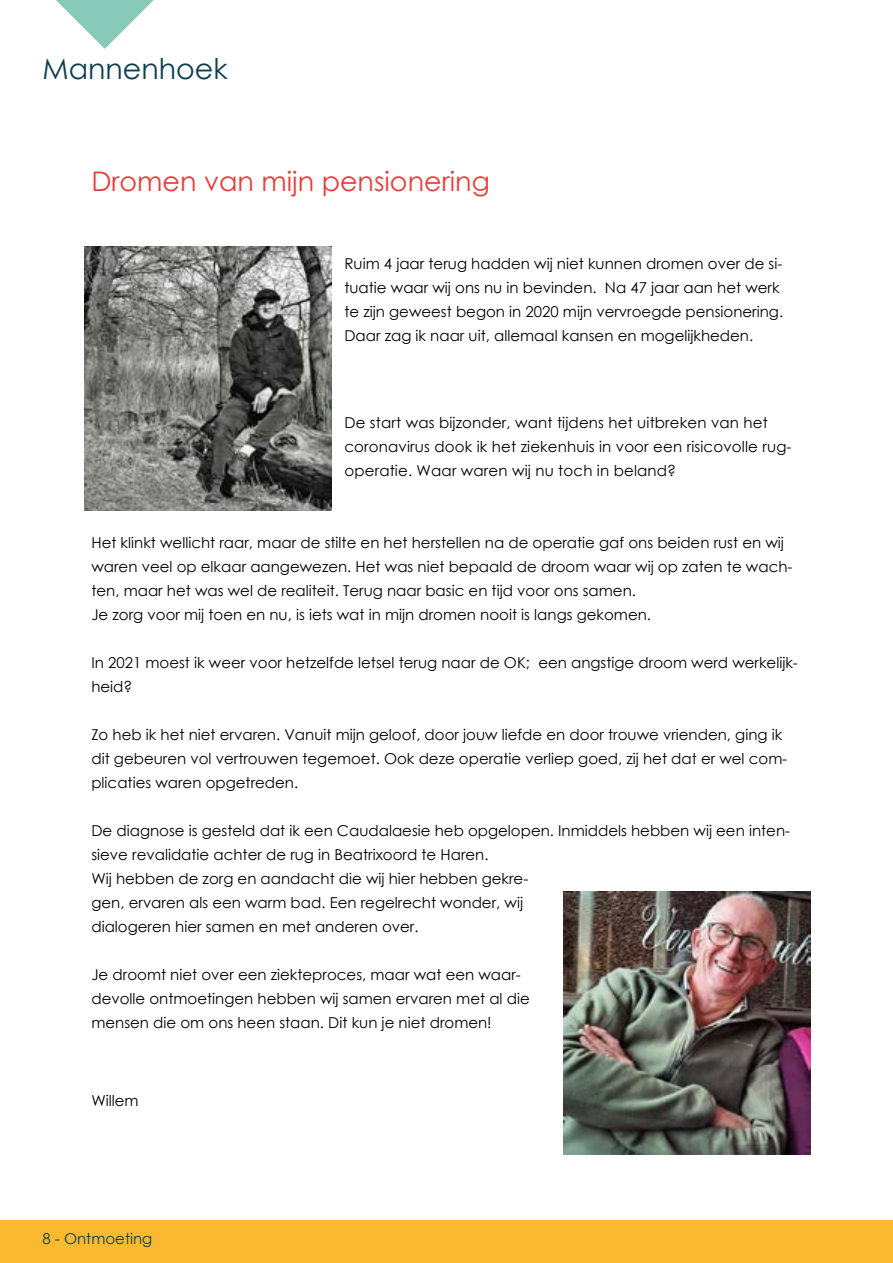
<style>
.page{position:relative;width:893px;height:1263px;background:#fff}
.page>*{position:absolute;margin:0;border:0;box-sizing:border-box;transform-origin:0 0}
.t1{font:28.5px "Century Gothic";color:#0e3d4f}
.t2{font:27px "Century Gothic";color:#e83b3a}
.t3{font:15px/24px "Century Gothic";color:#000}
.t4{font:15px "Century Gothic";color:#0e3d4f}
</style>
<div class="page">
<svg style="left:56px;top:0;width:98px;height:49px"></svg>
<img style="left:85px;top:247px;width:247px;height:263px">
<img style="left:563px;top:891px;width:247px;height:264px">
<div style="left:0;top:1220px;width:893px;height:43px;background:#fbb92f"></div>
<h1 class="t1" style="left:43px;top:57px;width:187px">Mannenhoek</h1>
<h2 class="t2" style="left:91px;top:169px;width:400px">Dromen van mijn pensionering</h2>
<p class="t3" style="left:344px;top:252px;width:440px">Ruim 4 jaar terug hadden wij niet kunnen dromen over de si&shy;tuatie waar wij ons nu in bevinden. Na 47 jaar aan het werk te zijn geweest begon in 2020 mijn vervroegde pensionering.<br>Daar zag ik naar uit, allemaal kansen en mogelijkheden.</p>
<p class="t3" style="left:344px;top:411px;width:449px">De start was bijzonder, want tijdens het uitbreken van het coronavirus dook ik het ziekenhuis in voor een risicovolle rug&shy;operatie. Waar waren wij nu toch in beland?</p>
<p class="t3" style="left:91px;top:531px;width:702px">Het klinkt wellicht raar, maar de stilte en het herstellen na de operatie gaf ons beiden rust en wij waren veel op elkaar aangewezen. Het was niet bepaald de droom waar wij op zaten te wach&shy;ten, maar het was wel de realiteit. Terug naar basic en tijd voor ons samen.<br>Je zorg voor mij toen en nu, is iets wat in mijn dromen nooit is langs gekomen.</p>
<p class="t3" style="left:91px;top:651px;width:708px">In 2021 moest ik weer voor hetzelfde letsel terug naar de OK; een angstige droom werd werkelijk&shy;heid?</p>
<p class="t3" style="left:91px;top:723px;width:697px">Zo heb ik het niet ervaren. Vanuit mijn geloof, door jouw liefde en door trouwe vrienden, ging ik dit gebeuren vol vertrouwen tegemoet. Ook deze operatie verliep goed, zij het dat er wel com&shy;plicaties waren opgetreden.</p>
<p class="t3" style="left:91px;top:819px;width:700px">De diagnose is gesteld dat ik een Caudalaesie heb opgelopen. Inmiddels hebben wij een inten&shy;sieve revalidatie achter de rug in Beatrixoord te Haren.<br>Wij hebben de zorg en aandacht die wij hier hebben gekre-<br>gen, ervaren als een warm bad. Een regelrecht wonder, wij<br>dialogeren hier samen en met anderen over.</p>
<p class="t3" style="left:91px;top:963px;width:440px">Je droomt niet over een ziekteproces, maar wat een waar&shy;devolle ontmoetingen hebben wij samen ervaren met al die mensen die om ons heen staan. Dit kun je niet dromen!</p>
<p class="t3" style="left:91px;top:1089px;width:49px">Willem</p>
<p class="t4" style="left:43px;top:1232px;width:111px">8 - Ontmoeting</p>
</div>
